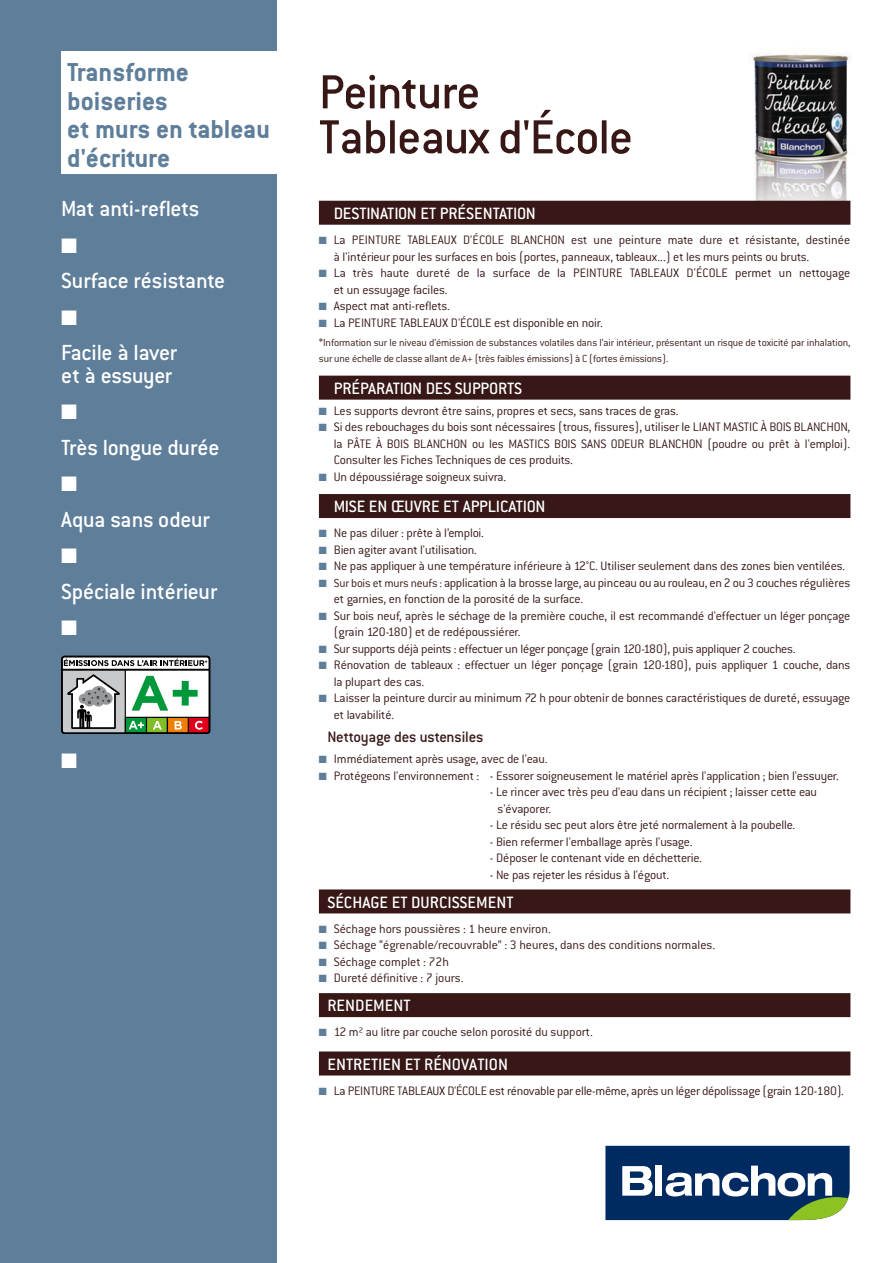
<style>
.page{position:relative;width:893px;height:1263px;background:#fff}
.page>*{position:absolute;margin:0;border:0;box-sizing:border-box;transform-origin:0 0}
.t1{font:500 52.5px/45px "Conduit ITC";letter-spacing:-.02em;color:#381817}
.t2{font:700 28.5px/28.5px "Conduit ITC";color:#5e7e9a}
.t3{font:500 24px/22.5px "Conduit ITC";letter-spacing:-.01em;color:#fff}
.t4{font:21px "Zapf Dingbats ITC";color:#fff}
.t5{font:500 18px "Conduit ITC";color:#fff}
.t6{font:500 16.5px "Conduit ITC";letter-spacing:-.015em;color:#381817}
.t7{font:300 13.5px/16.5px "Conduit ITC";letter-spacing:-.015em;color:#381817}
.t8{font:300 11.25px/16.5px "Conduit ITC";letter-spacing:-.01em;color:#381817}
.s1{color:#5e7e9a}
.s2{font-size:12.75px}
</style>
<div class="page">
<img style="left:744px;top:53px;width:107px;height:149px">
<div style="left:0;top:0;width:276px;height:1263px;background:#5e7e9a"></div>
<svg style="left:61px;top:656px;width:149px;height:78px;background:#a6afa1"></svg>
<div style="left:62px;top:51px;width:220px;height:123px;background:#fff"></div>
<svg style="left:605px;top:1146px;width:245px;height:74px"></svg>
<div style="left:319px;top:201px;width:531px;height:24px;background:#381817"></div>
<div style="left:319px;top:376px;width:531px;height:24px;background:#381817"></div>
<div style="left:319px;top:494px;width:531px;height:24px;background:#381817"></div>
<div style="left:319px;top:889px;width:531px;height:24px;background:#381817"></div>
<div style="left:319px;top:993px;width:531px;height:24px;background:#381817"></div>
<div style="left:319px;top:1051px;width:531px;height:24px;background:#381817"></div>
<h2 class="t2" style="left:67px;top:58px;width:204px">Transforme boiseries<br>et murs en tableau d'écriture</h2>
<h1 class="t1" style="left:319px;top:69px;width:316px">Peinture<br>Tableaux d'École</h1>
<h3 class="t5" style="left:334px;top:203px;width:204px">DESTINATION ET PRÉSENTATION</h3>
<p class="t7" style="left:334px;top:232px;width:518px;text-indent:-15px"><span class="s1">■</span> La PEINTURE TABLEAUX D'ÉCOLE BLANCHON est une peinture mate dure et résistante, destinée à l'intérieur pour les surfaces en bois (portes, panneaux, tableaux...) et les murs peints ou bruts.</p>
<p class="t7" style="left:334px;top:265px;width:518px;text-indent:-15px"><span class="s1">■</span> La très haute dureté de la surface de la PEINTURE TABLEAUX D'ÉCOLE permet un nettoyage et un essuyage faciles.</p>
<p class="t7" style="left:319px;top:298px;width:132px"><span class="s1">■</span> Aspect mat anti-reflets.</p>
<p class="t7" style="left:319px;top:314px;width:285px"><span class="s1">■</span> La PEINTURE TABLEAUX D'ÉCOLE est disponible en noir.</p>
<p class="t8" style="left:319px;top:334px;width:533px">*Information sur le niveau d’émission de substances volatiles dans l’air intérieur, présentant un risque de toxicité par inhalation, sur une échelle de classe allant de A+ (très faibles émissions) à C (fortes émissions).</p>
<h3 class="t5" style="left:334px;top:378px;width:190px">PRÉPARATION DES SUPPORTS</h3>
<p class="t7" style="left:319px;top:402px;width:361px"><span class="s1">■</span> Les supports devront être sains, propres et secs, sans traces de gras.</p>
<p class="t7" style="left:334px;top:419px;width:518px;text-align:justify;text-indent:-15px"><span class="s1">■</span> Si des rebouchages du bois sont nécessaires (trous, fissures), utiliser le LIANT MASTIC À BOIS BLANCHON, la PÂTE À BOIS BLANCHON ou les MASTICS BOIS SANS ODEUR BLANCHON (poudre ou prêt à l'emploi).<br>Consulter les Fiches Techniques de ces produits.</p>
<p class="t7" style="left:319px;top:468px;width:189px"><span class="s1">■</span> Un dépoussiérage soigneux suivra.</p>
<h3 class="t5" style="left:334px;top:496px;width:213px">MISE EN ŒUVRE ET APPLICATION</h3>
<p class="t7" style="left:319px;top:525px;width:167px"><span class="s1">■</span> Ne pas diluer : prête à l’emploi.</p>
<p class="t7" style="left:319px;top:541px;width:160px"><span class="s1">■</span> Bien agiter avant l'utilisation.</p>
<p class="t7" style="left:319px;top:558px;width:528px"><span class="s1">■</span> Ne pas appliquer à une température inférieure à 12°C. Utiliser seulement dans des zones bien ventilées.</p>
<p class="t7" style="left:334px;top:574px;width:518px;text-indent:-15px"><span class="s1">■</span> <span class="s2">Sur bois et murs neufs :</span> application à la brosse large, au pinceau ou au rouleau, en 2 ou 3 couches régulières et garnies, en fonction de la porosité de la surface.</p>
<p class="t7" style="left:334px;top:607px;width:518px;text-indent:-15px"><span class="s1">■</span> Sur bois neuf, après le séchage de la première couche, il est recommandé d'effectuer un léger ponçage (grain 120-180) et de redépoussiérer.</p>
<p class="t7" style="left:319px;top:640px;width:478px"><span class="s1">■</span> Sur supports déjà peints : effectuer un léger ponçage (grain 120-180), puis appliquer 2 couches.</p>
<p class="t7" style="left:334px;top:657px;width:518px;text-indent:-15px"><span class="s1">■</span> Rénovation de tableaux : effectuer un léger ponçage (grain 120-180), puis appliquer 1 couche, dans la plupart des cas.</p>
<p class="t7" style="left:334px;top:690px;width:518px;text-indent:-15px"><span class="s1">■</span> Laisser la peinture durcir au minimum 72 h pour obtenir de bonnes caractéristiques de dureté, essuyage et lavabilité.</p>
<p class="t6" style="left:327px;top:728px;width:157px">Nettoyage des ustensiles</p>
<p class="t7" style="left:319px;top:751px;width:230px"><span class="s1">■</span> Immédiatement après usage, avec de l'eau.</p>
<p class="t7" style="left:319px;top:767px;width:521px"><span class="s1">■</span> Protégeons l'environnement : - Essorer soigneusement le matériel après l'application ; bien l'essuyer.</p>
<p class="t7" style="left:497px;top:784px;width:321px;text-indent:-8px">- Le rincer avec très peu d'eau dans un récipient ; laisser cette eau s'évaporer.</p>
<p class="t7" style="left:490px;top:817px;width:307px">- Le résidu sec peut alors être jeté normalement à la poubelle.</p>
<p class="t7" style="left:490px;top:833px;width:204px">- Bien refermer l'emballage après l'usage.</p>
<p class="t7" style="left:490px;top:850px;width:214px">- Déposer le contenant vide en déchetterie.</p>
<p class="t7" style="left:490px;top:866px;width:181px">- Ne pas rejeter les résidus à l'égout.</p>
<h3 class="t5" style="left:327px;top:892px;width:188px">SÉCHAGE ET DURCISSEMENT</h3>
<p class="t7" style="left:319px;top:920px;width:233px"><span class="s1">■</span> Séchage hors poussières : 1 heure environ.</p>
<p class="t7" style="left:319px;top:937px;width:398px"><span class="s1">■</span> Séchage “égrenable/recouvrable” : 3 heures, dans des conditions normales.</p>
<p class="t7" style="left:319px;top:953px;width:131px"><span class="s1">■</span> Séchage complet : 72h</p>
<p class="t7" style="left:319px;top:970px;width:146px"><span class="s1">■</span> Dureté définitive : 7 jours.</p>
<h3 class="t5" style="left:327px;top:995px;width:85px">RENDEMENT</h3>
<p class="t7" style="left:319px;top:1024px;width:275px"><span class="s1">■</span> 12 m² au litre par couche selon porosité du support.</p>
<h3 class="t5" style="left:327px;top:1054px;width:182px">ENTRETIEN ET RÉNOVATION</h3>
<p class="t7" style="left:319px;top:1082px;width:527px"><span class="s1">■</span> La PEINTURE TABLEAUX D'ÉCOLE est rénovable par elle-même, après un léger dépolissage (grain 120-180).</p>
<h3 class="t3" style="left:61px;top:197px;width:140px">Mat anti-reflets</h3>
<h3 class="t4" style="left:61px;top:236px;width:17px">■</h3>
<h3 class="t3" style="left:61px;top:269px;width:166px">Surface résistante</h3>
<h3 class="t4" style="left:61px;top:308px;width:17px">■</h3>
<h3 class="t3" style="left:61px;top:341px;width:117px">Facile à laver et à essuyer</h3>
<h3 class="t4" style="left:61px;top:402px;width:17px">■</h3>
<h3 class="t3" style="left:61px;top:436px;width:160px">Très longue durée</h3>
<h3 class="t4" style="left:61px;top:474px;width:17px">■</h3>
<h3 class="t3" style="left:61px;top:508px;width:150px">Aqua sans odeur</h3>
<h3 class="t4" style="left:61px;top:546px;width:17px">■</h3>
<h3 class="t3" style="left:61px;top:580px;width:158px">Spéciale intérieur</h3>
<h3 class="t4" style="left:61px;top:618px;width:17px">■</h3>
<h3 class="t4" style="left:61px;top:751px;width:17px">■</h3>
</div>
